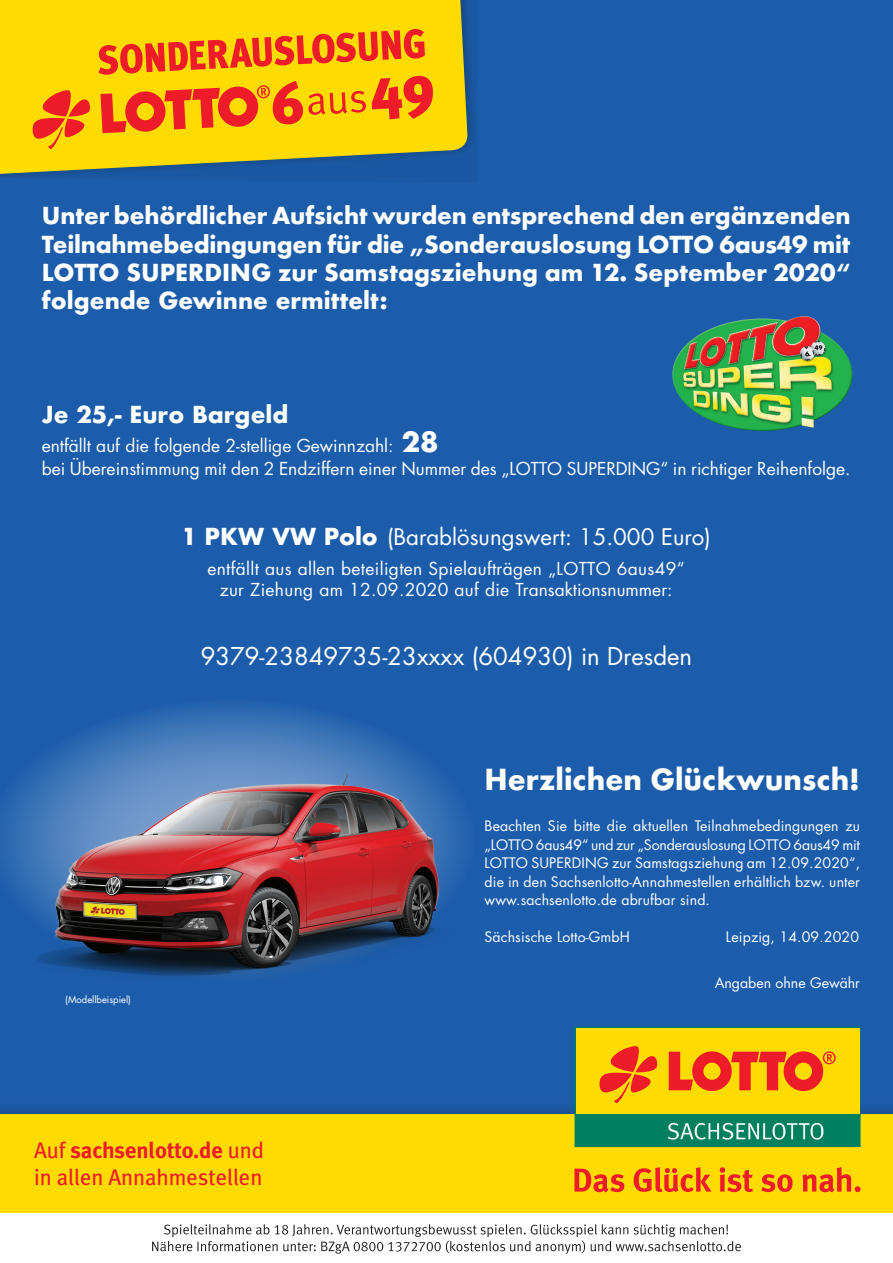
<style>
.page{position:relative;width:893px;height:1263px;background:#fff}
.page>*{position:absolute;margin:0;border:0;box-sizing:border-box;transform-origin:0 0}
.t1{font:700 28.2px "Futura";color:#fff}
.t2{font:23.85px "Futura";color:#fff}
.t3{font:700 22.8px/28.2px "Futura";color:#fff;text-align:justify}
.t4{font:22.5px/27px "Meta Plus";color:#ee1c28}
.t5{font:22.2px "Futura";color:#fff}
.t6{font:17.4px/22.8px "Futura";color:#fff}
.t7{font:17.4px/20.9px "Futura";letter-spacing:.02em;color:#fff;text-align:center}
.t8{font:14.1px/18.5px "Futura";letter-spacing:.01em;color:#fff;text-align:justify}
.t9{font:9.45px "Futura";color:#fff}
.s1{font-weight:700;font-size:27.15px}
.s2{font-weight:700;font-size:22.8px}
.s3{font-weight:700}
</style>
<div class="page">
<div style="left:0;top:0;width:893px;height:1116px;background:#1c5dab"></div>
<div style="left:0;top:1099px;width:893px;height:129px;background:#231f20;opacity:.4"></div>
<div style="left:0;top:1114px;width:893px;height:99px;background:#ffdc01"></div>
<img style="left:1px;top:706px;width:583px;height:321px">
<svg style="left:574px;top:1167px;width:287px;height:25px"></svg>
<div style="left:0;top:1213px;width:893px;height:50px;background:#fff"></div>
<svg style="left:574px;top:1027px;width:286px;height:120px;background:#b8a625"></svg>
<img style="left:672px;top:316px;width:132px;height:59px">
<svg style="left:0;top:0;width:476px;height:178px;fill:#1a58a2"></svg>
<svg style="left:0;top:0;width:468px;height:177px;background:#d8c51b"></svg>
<svg style="left:32px;top:90px;width:58px;height:59px;background:#f78612"></svg>
<svg style="left:98px;top:29px;width:336px;height:104px;background:#f8970e"></svg>
<svg style="left:152px;top:1224px;width:589px;height:30px"></svg>
<h3 class="t3" style="left:42px;top:202px;width:810px">Unter behördlicher Aufsicht wurden entsprechend den ergänzenden Teilnahmebedingungen für die „Sonderauslosung LOTTO 6aus49 mit LOTTO SUPERDING zur Samstagsziehung am 12. September 2020“ folgende Gewinne ermittelt:</h3>
<h3 class="t3" style="left:42px;top:400px;width:248px">Je 25,- Euro Bargeld</h3>
<p class="t6" style="left:42px;top:434px;width:810px">entfällt auf die folgende 2-stellige Gewinnzahl: <span class="s1">28<br></span>bei Übereinstimmung mit den 2 Endziffern einer Nummer des „LOTTO SUPERDING“ in richtiger Reihenfolge.</p>
<h3 class="t5" style="left:181px;top:521px;width:531px"><span class="s2">1 PKW VW Polo</span> (Barablösungswert: 15.000 Euro)</h3>
<p class="t7" style="left:207px;top:558px;width:479px">entfällt aus allen beteiligten Spielaufträgen „LOTTO 6aus49“ zur Ziehung am 12.09.2020 auf die Transaktionsnummer:</p>
<h2 class="t2" style="left:201px;top:640px;width:493px">9379-23849735-23xxxx (604930) in Dresden</h2>
<h1 class="t1" style="left:484px;top:759px;width:377px">Herzlichen Glückwunsch!</h1>
<p class="t9" style="left:65px;top:993px;width:67px">(Modellbeispiel)</p>
<h3 class="t4" style="left:34px;top:1137px;width:231px">Auf <span class="s3">sachsenlotto.de</span> und in allen Annahmestellen</h3>
<p class="t8" style="left:484px;top:817px;width:377px">Beachten Sie bitte die aktuellen Teilnahmebedingungen zu „LOTTO 6aus49“ und zur „Sonderauslosung LOTTO 6aus49 mit LOTTO SUPERDING zur Samstagsziehung am 12.09.2020“, die in den Sachsenlotto-Annahmestellen erhältlich bzw. unter www.sachsenlotto.de abrufbar sind.</p>
<p class="t8" style="left:484px;top:927px;width:147px">Sächsische Lotto-GmbH</p>
<p class="t8" style="left:726px;top:927px;width:135px">Leipzig, 14.09.2020</p>
<p class="t8" style="left:715px;top:973px;width:147px">Angaben ohne Gewähr</p>
</div>
